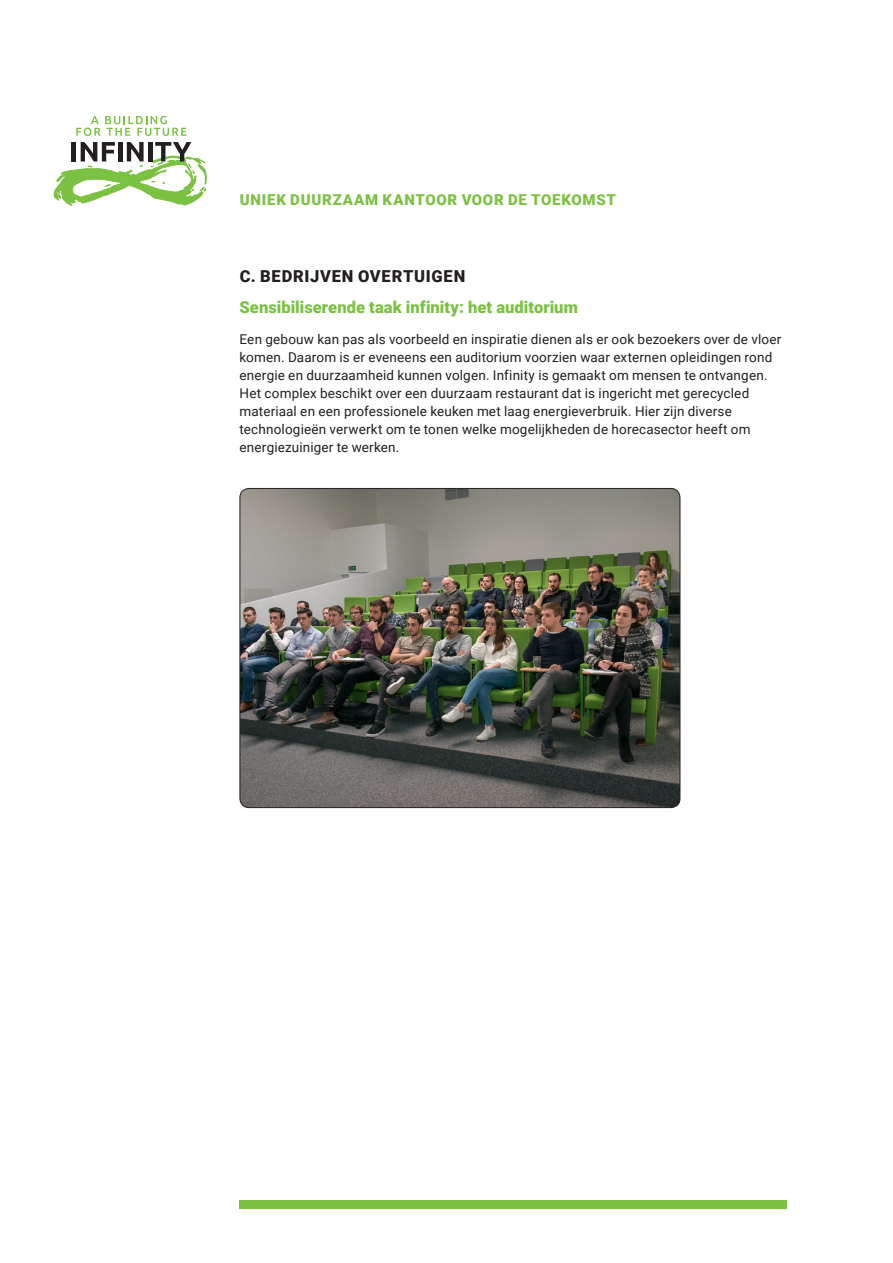
<style>
.page{position:relative;width:893px;height:1263px;background:#fff}
.page>*{position:absolute;margin:0;border:0;box-sizing:border-box;transform-origin:0 0}
.t1{font:900 16.5px "Roboto";letter-spacing:.005em;color:#7bc142}
.t2{font:900 16.5px "Roboto";letter-spacing:.045em;color:#231f20}
.t3{font:900 15px "Roboto";letter-spacing:.05em;color:#7bc142}
.t4{font:13.5px/18px "Roboto";letter-spacing:.01em;color:#231f20}
</style>
<div class="page">
<svg style="left:76px;top:116px;width:111px;height:20px"></svg>
<svg style="left:54px;top:142px;width:153px;height:64px"></svg>
<img style="left:240px;top:489px;width:440px;height:318px">
<div style="left:240px;top:488px;width:440px;height:320px;border:1px solid #231f20;border-radius:9px"></div>
<div style="left:240px;top:1200px;width:547px;height:9px;background:#7bc142"></div>
<p class="t3" style="left:240px;top:190px;width:378px">UNIEK DUURZAAM KANTOOR VOOR DE TOEKOMST</p>
<p class="t2" style="left:240px;top:265px;width:227px">C. BEDRIJVEN OVERTUIGEN</p>
<p class="t1" style="left:240px;top:296px;width:340px">Sensibiliserende taak infinity: het auditorium</p>
<p class="t4" style="left:240px;top:330px;width:543px">Een gebouw kan pas als voorbeeld en inspiratie dienen als er ook bezoekers over de vloer komen. Daarom is er eveneens een auditorium voorzien waar externen opleidingen rond energie en duurzaamheid kunnen volgen. Infinity is gemaakt om mensen te ontvangen.<br>Het complex beschikt over een duurzaam restaurant dat is ingericht met gerecycled materiaal en een professionele keuken met laag energieverbruik. Hier zijn diverse technologieën verwerkt om te tonen welke mogelijkheden de horecasector heeft om energiezuiniger te werken.</p>
</div>
